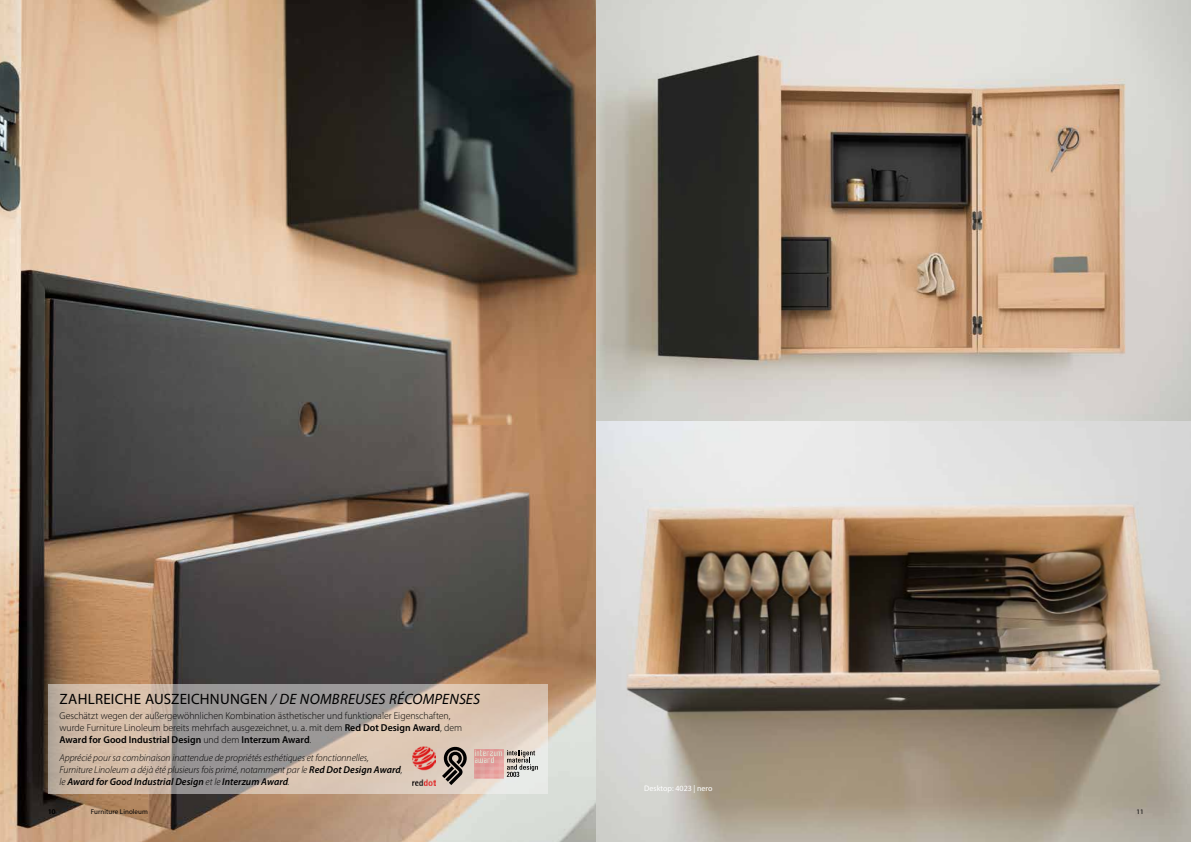
<style>
.page{position:relative;width:1191px;height:842px;background:#fff}
.page>*{position:absolute;margin:0;border:0;box-sizing:border-box;transform-origin:0 0}
.t1{font:15px "Myriad Pro";letter-spacing:.015em;color:#000}
.t2{font:300 10px/12px "Myriad Pro";letter-spacing:-.005em;color:#000}
.t3{font:italic 300 10px/12px "Myriad Pro";letter-spacing:-.005em;color:#000}
.t4{font:8px "Myriad Pro";color:#fff}
.t5{font:7px "Myriad Pro";letter-spacing:.01em;color:#000}
.t6{font:300 7px "Myriad Pro";letter-spacing:.01em;color:#000}
.s1{font-style:italic}
.s2{font-weight:600}
</style>
<div class="page">
<img style="left:0;top:0;width:1191px;height:842px">
<svg style="left:48px;top:684px;width:499px;height:110px;background:#c0b2a7"></svg>
<svg style="left:442px;top:747px;width:25px;height:38px"></svg>
<svg style="left:474px;top:749px;width:64px;height:30px;background:#ccafaa"></svg>
<img style="left:412px;top:747px;width:23px;height:38px">
<h1 class="t1" style="left:60px;top:690px;width:422px">ZAHLREICHE AUSZEICHNUNGEN <span class="s1">/ DE NOMBREUSES RÉCOMPENSES</span></h1>
<p class="t2" style="left:60px;top:709px;width:404px">Geschätzt wegen der außergewöhnlichen Kombination ästhetischer und funktionaler Eigenschaften, wurde Furniture Linoleum bereits mehrfach ausgezeichnet, u. a. mit dem <span class="s2">Red Dot Design Award</span>, dem<br><span class="s2">Award for Good Industrial Design</span> und dem <span class="s2">Interzum Award</span>.</p>
<p class="t3" style="left:60px;top:751px;width:344px">Apprécié pour sa combinaison inattendue de propriétés esthétiques et fonctionnelles,<br>Furniture Linoleum a déjà été plusieurs fois primé, notamment par le <span class="s2">Red Dot Design Award</span>, le <span class="s2">Award for Good Industrial Design</span> et le <span class="s2">Interzum Award</span>.</p>
<p class="t4" style="left:644px;top:783px;width:70px">Desktop: 4023 | nero</p>
<p class="t5" style="left:48px;top:807px;width:9px">10</p>
<p class="t6" style="left:105px;top:807px;width:40px">ture linoleum</p>
<p class="t5" style="left:1136px;top:807px;width:9px">11</p>
<p class="t5" style="left:91px;top:807px;width:59px">Furniture Linoleum</p>
</div>
